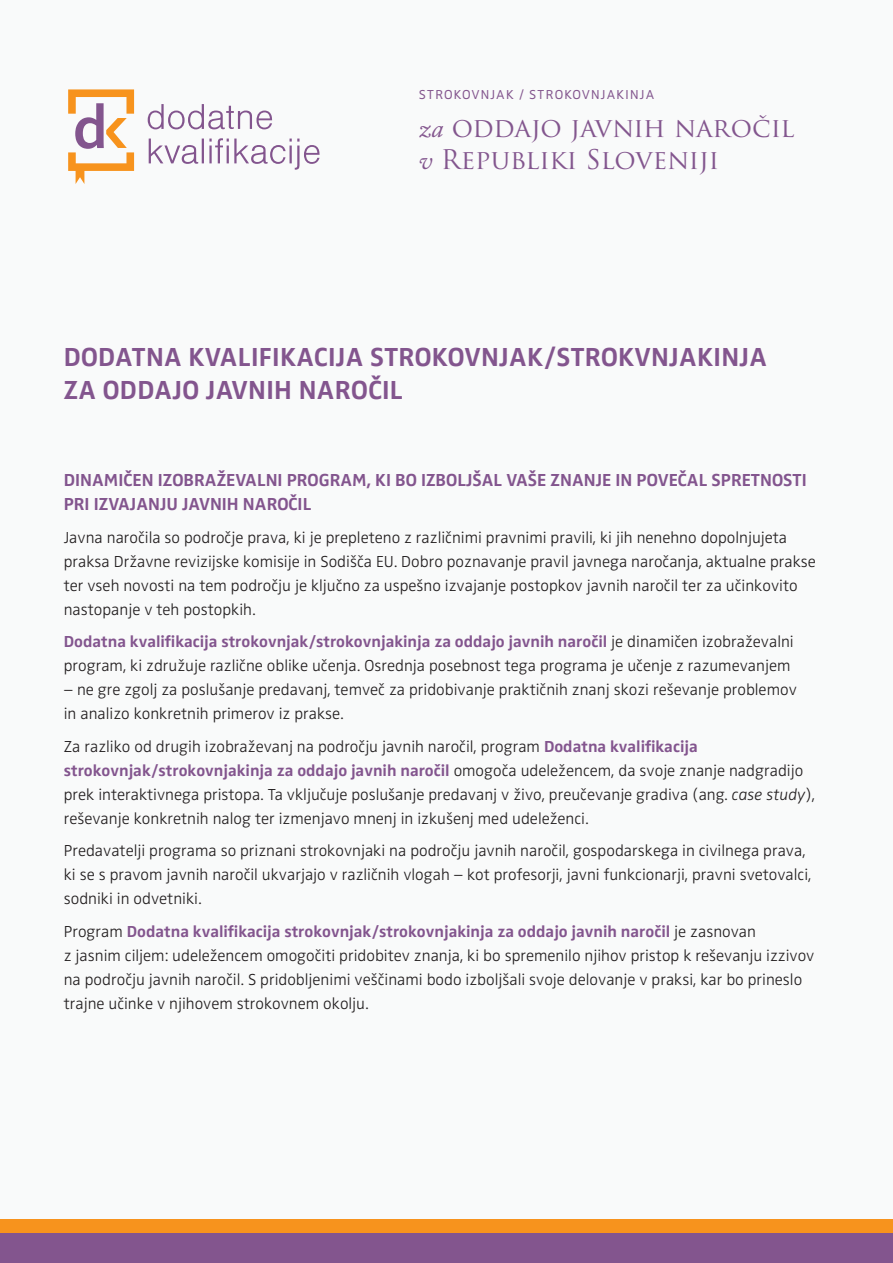
<style>
.page{position:relative;width:893px;height:1263px;background:#f9fafa}
.page>*{position:absolute;margin:0;border:0;box-sizing:border-box;transform-origin:0 0}
.t1{font:700 27px/33px "Zwo Pro";letter-spacing:.01em;color:#83558e}
.t2{font:26.4px/31.7px "Trajan Pro";color:#83568e}
.t3{font:700 18px/24px "Zwo Pro";color:#83558e}
.t4{font:300 17.4px "Zwo Pro";letter-spacing:.01em;color:#83568e}
.t5{font:300 16.5px/24px "Zwo Pro";color:#231f20}
.s1{font-family:"Adobe Caslon Pro";font-style:italic}
.s2{font-weight:700;color:#83558e}
.s3{font-style:italic}
</style>
<div class="page">
<div style="left:0;top:1219px;width:893px;height:39px;background:#f7931d"></div>
<div style="left:0;top:1233px;width:893px;height:30px;background:#83558e"></div>
<svg style="left:149px;top:138px;width:171px;height:32px"></svg>
<svg style="left:148px;top:104px;width:124px;height:25px"></svg>
<svg style="left:68px;top:89px;width:66px;height:95px"></svg>
<p class="t4" style="left:418px;top:83px;width:238px">strokovnjak / strokovnjakinja</p>
<h2 class="t2" style="left:418px;top:111px;width:378px"><span class="s1">za</span> oddajo javnih naročil <span class="s1">v</span> Republiki Sloveniji</h2>
<h1 class="t1" style="left:64px;top:341px;width:705px">DODATNA KVALIFIKACIJA STROKOVNJAK/STROKVNJAKINJA<br>ZA ODDAJO JAVNIH NAROČIL</h1>
<p class="t3" style="left:64px;top:468px;width:744px">DINAMIČEN IZOBRAŽEVALNI PROGRAM, KI BO IZBOLJŠAL VAŠE ZNANJE IN POVEČAL SPRETNOSTI<br>PRI IZVAJANJU JAVNIH NAROČIL</p>
<p class="t5" style="left:64px;top:525px;width:754px">Javna naročila so področje prava, ki je prepleteno z različnimi pravnimi pravili, ki jih nenehno dopolnjujeta praksa Državne revizijske komisije in Sodišča EU. Dobro poznavanje pravil javnega naročanja, aktualne prakse ter vseh novosti na tem področju je ključno za uspešno izvajanje postopkov javnih naročil ter za učinkovito nastopanje v teh postopkih.</p>
<p class="t5" style="left:64px;top:630px;width:731px"><span class="s2">Dodatna kvalifikacija strokovnjak/strokovnjakinja za oddajo javnih naročil</span> je dinamičen izobraževalni program, ki združuje različne oblike učenja. Osrednja posebnost tega programa je učenje z razumevanjem</p>
<p class="t5" style="left:64px;top:678px;width:734px">– ne gre zgolj za poslušanje predavanj, temveč za pridobivanje praktičnih znanj skozi reševanje problemov in analizo konkretnih primerov iz prakse.</p>
<p class="t5" style="left:64px;top:735px;width:753px">Za razliko od drugih izobraževanj na področju javnih naročil, program <span class="s2">Dodatna kvalifikacija strokovnjak/strokovnjakinja za oddajo javnih naročil</span> omogoča udeležencem, da svoje znanje nadgradijo prek interaktivnega pristopa. Ta vključuje poslušanje predavanj v živo, preučevanje gradiva (ang. <span class="s3">case study</span>), reševanje konkretnih nalog ter izmenjavo mnenj in izkušenj med udeleženci.</p>
<p class="t5" style="left:64px;top:839px;width:749px">Predavatelji programa so priznani strokovnjaki na področju javnih naročil, gospodarskega in civilnega prava, ki se s pravom javnih naročil ukvarjajo v različnih vlogah – kot profesorji, javni funkcionarji, pravni svetovalci, sodniki in odvetniki.</p>
<p class="t5" style="left:64px;top:920px;width:752px">Program <span class="s2">Dodatna kvalifikacija strokovnjak/strokovnjakinja za oddajo javnih naročil</span> je zasnovan<br>z jasnim ciljem: udeležencem omogočiti pridobitev znanja, ki bo spremenilo njihov pristop k reševanju izzivov na področju javnih naročil. S pridobljenimi veščinami bodo izboljšali svoje delovanje v praksi, kar bo prineslo trajne učinke v njihovem strokovnem okolju.</p>
</div>
